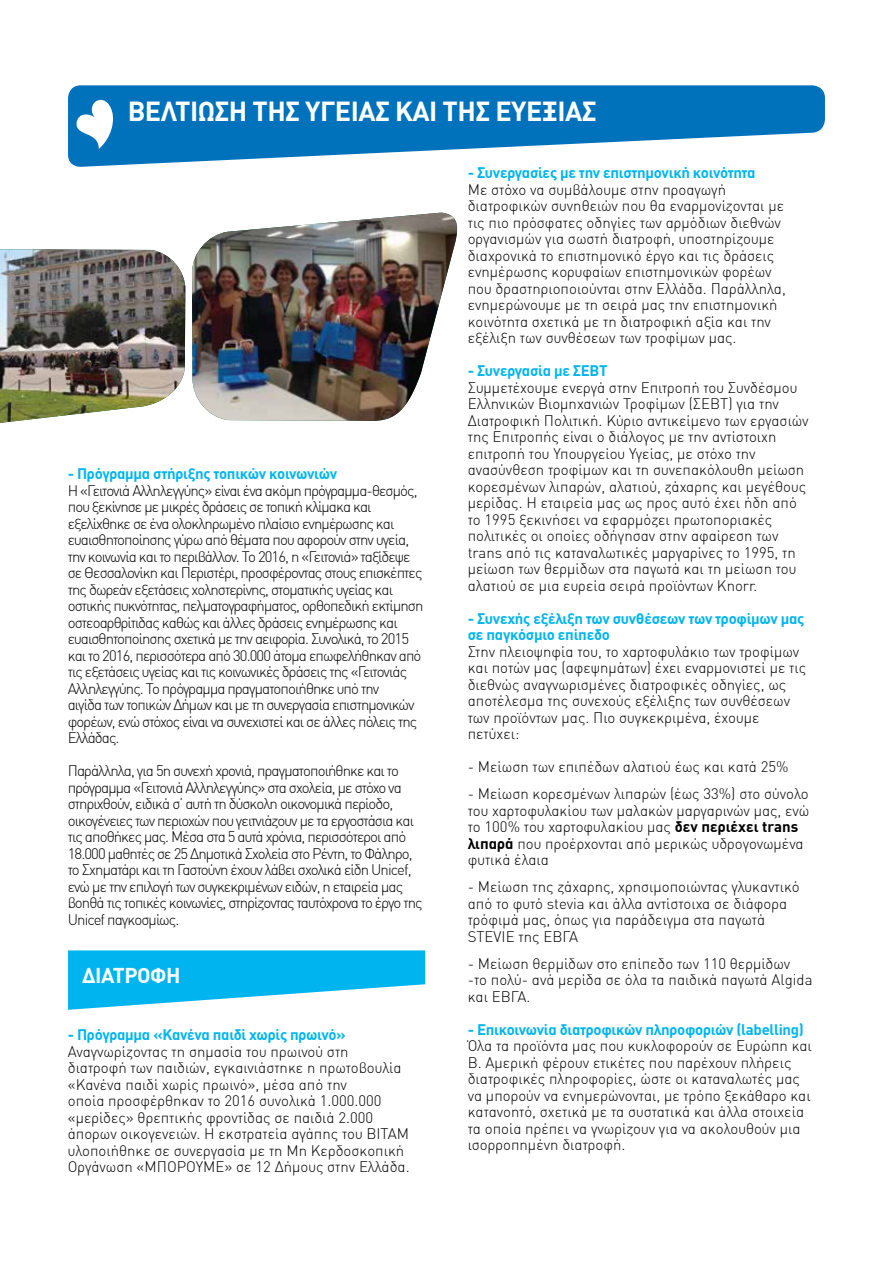
<style>
.page{position:relative;width:893px;height:1263px;background:#fff}
.page>*{position:absolute;margin:0;border:0;box-sizing:border-box;transform-origin:0 0}
.t1{font:700 27px "DIN Greek";letter-spacing:-.02em;color:#fff}
.t2{font:700 21px "DIN Greek";letter-spacing:-.02em;color:#fff}
.t3{font:300 15px/16.5px "DIN Greek";letter-spacing:-.01em;color:#000}
.t4{font:300 15px/16.5px "DIN Greek";letter-spacing:-.06em;color:#000}
.t5{font:700 15px/16.5px "DIN Greek";letter-spacing:-.02em;color:#00b5ef}
.s1{font-weight:700}
</style>
<div class="page">
<img style="left:0;top:249px;width:185px;height:174px">
<img style="left:192px;top:213px;width:266px;height:208px">
<svg style="left:68px;top:85px;width:757px;height:82px;fill:#0072bc"></svg>
<svg style="left:77px;top:100px;width:36px;height:49px"></svg>
<svg style="left:68px;top:950px;width:357px;height:60px"></svg>
<h1 class="t1" style="left:128px;top:95px;width:470px">Βελτίωση της Υγείας και της ΕΥΕΞΙΑΣ</h1>
<p class="t5" style="left:68px;top:465px;width:271px">- Πρόγραμμα στήριξης τοπικών κοινωνιών</p>
<p class="t4" style="left:68px;top:482px;width:357px">Η «Γειτονιά Αλληλεγγύης» είναι ένα ακόμη πρόγραμμα-θεσμός, που ξεκίνησε με μικρές δράσεις σε τοπική κλίμακα και εξελίχθηκε σε ένα ολοκληρωμένο πλαίσιο ενημέρωσης και ευαισθητοποίησης γύρω από θέματα που αφορούν στην υγεία, την κοινωνία και το περιβάλλον. Το 2016, η «Γειτονιά» ταξίδεψε σε Θεσσαλονίκη και Περιστέρι, προσφέροντας στους επισκέπτες της δωρεάν εξετάσεις χοληστερίνης, στοματικής υγείας και οστικής πυκνότητας, πελματογραφήματος, ορθοπεδική εκτίμηση οστεοαρθρίτιδας καθώς και άλλες δράσεις ενημέρωσης και ευαισθητοποίησης σχετικά με την αειφορία. Συνολικά, το 2015 και το 2016, περισσότερα από 30.000 άτομα επωφελήθηκαν από τις εξετάσεις υγείας και τις κοινωνικές δράσεις της «Γειτονιάς Αλληλεγγύης. Το πρόγραμμα πραγματοποιήθηκε υπό την<br>αιγίδα των τοπικών Δήμων και με τη συνεργασία επιστημονικών φορέων, ενώ στόχος είναι να συνεχιστεί και σε άλλες πόλεις της Ελλάδας.</p>
<p class="t4" style="left:68px;top:763px;width:356px">Παράλληλα, για 5η συνεχή χρονιά, πραγματοποιήθηκε και το πρόγραμμα «Γειτονιά Αλληλεγγύης» στα σχολεία, με στόχο να στηριχθούν, ειδικά σ’ αυτή τη δύσκολη οικονομικά περίοδο, οικογένειες των περιοχών που γειτνιάζουν με τα εργοστάσια και τις αποθήκες μας. Μέσα στα 5 αυτά χρόνια, περισσότεροι από 18.000 μαθητές σε 25 Δημοτικά Σχολεία στο Ρέντη, το Φάληρο, το Σχηματάρι και τη Γαστούνη έχουν λάβει σχολικά είδη Unicef, ενώ με την επιλογή των συγκεκριμένων ειδών, η εταιρεία μας βοηθά τις τοπικές κοινωνίες, στηρίζοντας ταυτόχρονα το έργο της Unicef παγκοσμίως.</p>
<h2 class="t2" style="left:82px;top:963px;width:96px">ΔΙΑΤΡΟΦΗ</h2>
<p class="t5" style="left:68px;top:1026px;width:280px">- Πρόγραμμα «Κανένα παιδί χωρίς πρωινό»</p>
<p class="t3" style="left:68px;top:1043px;width:343px">Αναγνωρίζοντας τη σημασία του πρωινού στη διατροφή των παιδιών, εγκαινιάστηκε η πρωτοβουλία «Κανένα παιδί χωρίς πρωινό», μέσα από την<br>οποία προσφέρθηκαν το 2016 συνολικά 1.000.000 «μερίδες» θρεπτικής φροντίδας σε παιδιά 2.000 άπορων οικογενειών. Η εκστρατεία αγάπης του ΒΙΤΑΜ υλοποιήθηκε σε συνεργασία με τη Μη Κερδοσκοπική Οργάνωση «ΜΠΟΡΟΥΜΕ» σε 12 Δήμους στην Ελλάδα.</p>
<p class="t5" style="left:468px;top:164px;width:289px">- Συνεργασίες με την επιστημονική κοινότητα</p>
<p class="t3" style="left:468px;top:181px;width:320px">Με στόχο να συμβάλουμε στην προαγωγή διατροφικών συνηθειών που θα εναρμονίζονται με τις πιο πρόσφατες οδηγίες των αρμόδιων διεθνών οργανισμών για σωστή διατροφή, υποστηρίζουμε διαχρονικά το επιστημονικό έργο και τις δράσεις ενημέρωσης κορυφαίων επιστημονικών φορέων που δραστηριοποιούνται στην Ελλάδα. Παράλληλα, ενημερώνουμε με τη σειρά μας την επιστημονική κοινότητα σχετικά με τη διατροφική αξία και την εξέλιξη των συνθέσεων των τροφίμων μας.</p>
<p class="t5" style="left:468px;top:362px;width:142px">- Συνεργασία με ΣΕΒΤ</p>
<p class="t3" style="left:468px;top:379px;width:342px">Συμμετέχουμε ενεργά στην Επιτροπή του Συνδέσμου Ελληνικών Βιομηχανιών Τροφίμων (ΣΕΒΤ) για την Διατροφική Πολιτική. Κύριο αντικείμενο των εργασιών της Επιτροπής είναι ο διάλογος με την αντίστοιχη επιτροπή του Υπουργείου Υγείας, με στόχο την ανασύνθεση τροφίμων και τη συνεπακόλουθη μείωση κορεσμένων λιπαρών, αλατιού, ζάχαρης και μεγέθους μερίδας. Η εταιρεία μας ως προς αυτό έχει ήδη από το 1995 ξεκινήσει να εφαρμόζει πρωτοποριακές πολιτικές οι οποίες οδήγησαν στην αφαίρεση των trans από τις καταναλωτικές μαργαρίνες το 1995, τη μείωση των θερμίδων στα παγωτά και τη μείωση του αλατιού σε μια ευρεία σειρά προϊόντων Knorr.</p>
<p class="t5" style="left:468px;top:610px;width:338px">- Συνεχής εξέλιξη των συνθέσεων των τροφίμων μας σε παγκόσμιο επίπεδο</p>
<p class="t3" style="left:468px;top:643px;width:340px">Στην πλειοψηφία του, το χαρτοφυλάκιο των τροφίμων και ποτών μας (αφεψημάτων) έχει εναρμονιστεί με τις διεθνώς αναγνωρισμένες διατροφικές οδηγίες, ως αποτέλεσμα της συνεχούς εξέλιξης των συνθέσεων των προϊόντων μας. Πιο συγκεκριμένα, έχουμε πετύχει:</p>
<p class="t3" style="left:468px;top:759px;width:322px">- Μείωση των επιπέδων αλατιού έως και κατά 25%</p>
<p class="t3" style="left:468px;top:786px;width:343px">- Μείωση κορεσμένων λιπαρών (έως 33%) στο σύνολο του χαρτοφυλακίου των μαλακών μαργαρινών μας, ενώ το 100% του χαρτοφυλακίου μας <span class="s1">δεν περιέχει trans λιπαρά</span> που προέρχονται από μερικώς υδρογονωμένα φυτικά έλαια</p>
<p class="t3" style="left:468px;top:879px;width:334px">- Μείωση της ζάχαρης, χρησιμοποιώντας γλυκαντικό από το φυτό stevia και άλλα αντίστοιχα σε διάφορα τρόφιμά μας, όπως για παράδειγμα στα παγωτά STEVIE της ΕΒΓΑ</p>
<p class="t3" style="left:468px;top:955px;width:346px">- Μείωση θερμίδων στο επίπεδο των 110 θερμίδων -το πολύ- ανά μερίδα σε όλα τα παιδικά παγωτά Algida και ΕΒΓΑ.</p>
<p class="t5" style="left:468px;top:1021px;width:338px">- Επικοινωνία διατροφικών πληροφοριών (labelling)</p>
<p class="t3" style="left:468px;top:1038px;width:346px">Όλα τα προϊόντα μας που κυκλοφορούν σε Ευρώπη και Β. Αμερική φέρουν ετικέτες που παρέχουν πλήρεις διατροφικές πληροφορίες, ώστε οι καταναλωτές μας να μπορούν να ενημερώνονται, με τρόπο ξεκάθαρο και κατανοητό, σχετικά με τα συστατικά και άλλα στοιχεία τα οποία πρέπει να γνωρίζουν για να ακολουθούν μια ισορροπημένη διατροφή.</p>
</div>
